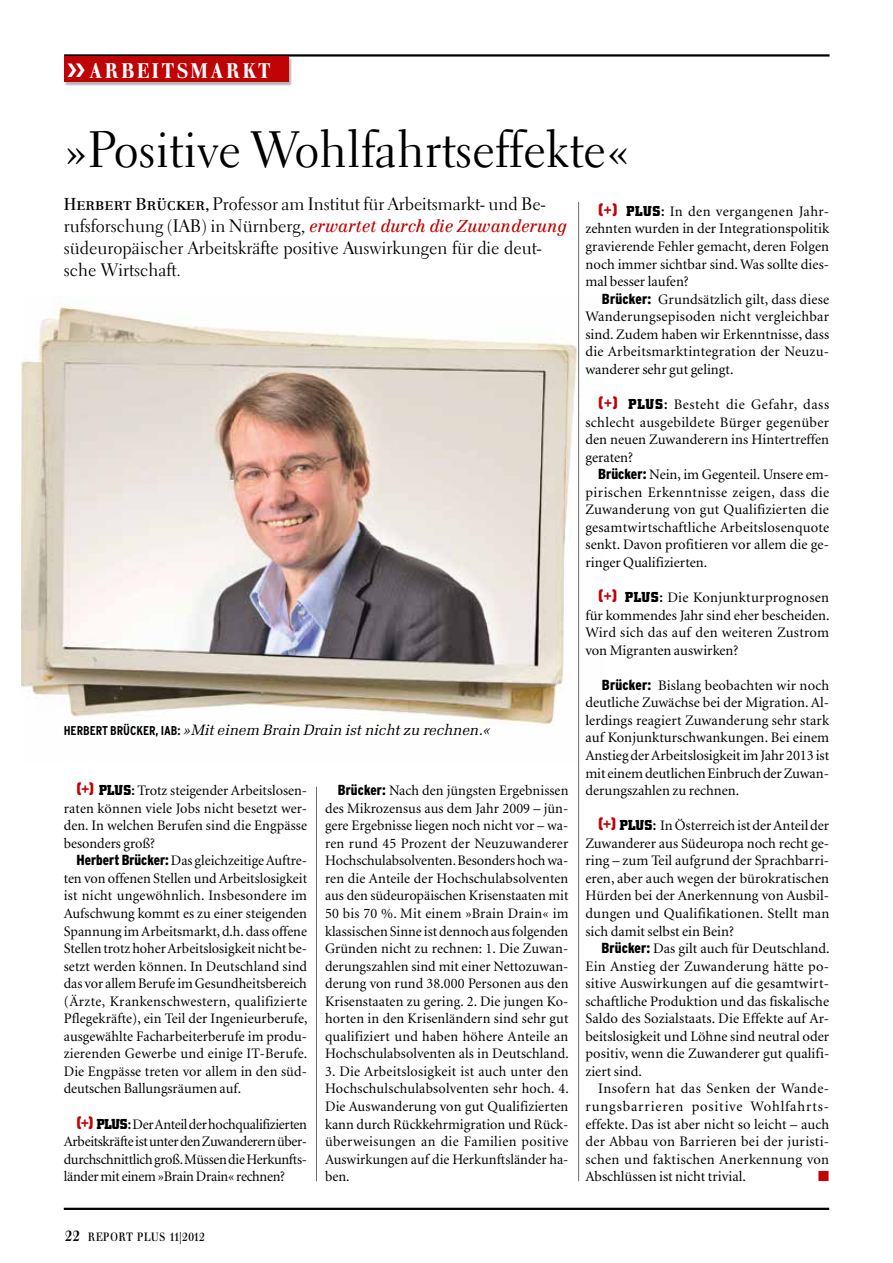
<style>
.page{position:relative;width:893px;height:1263px;background:#fff}
.page>*{position:absolute;margin:0;border:0;box-sizing:border-box;transform-origin:0 0}
.t1{font:51px "Electra LH";color:#000}
.t2{font:800 21px "Walbaum Condensed";letter-spacing:.15em;color:#fff}
.t3{font:18px/21.9px "Electra LH";color:#000}
.t4{font:italic 15px "Melior";color:#000}
.t5{font:14.55px/17.5px "Minion";color:#000;text-align:justify}
.t6{font:14.55px "Zapf Dingbats";color:#c00304}
.t7{font:12px "Walbaum Condensed Medium Deck";letter-spacing:.05em;color:#000}
.s1{font-family:"Centennial Roman SC";font-size:16.95px}
.s2{font-family:"Centennial Italic Os F";font-size:16.95px;color:#c00304}
.s3{font-family:"Eurostile";font-weight:700;font-size:14.25px;color:#c00304}
.s4{font-family:"City";font-weight:700;font-size:14.25px}
.s5{font-family:"Interstate";font-weight:900;font-stretch:condensed}
.s6{font-family:"Interstate";font-weight:700;font-style:normal;font-stretch:condensed;font-size:12.75px}
.s7{font-family:"Walbaum Condensed";font-weight:700;font-size:15px}
</style>
<div class="page">
<img style="left:21px;top:297px;width:559px;height:465px">
<hr style="left:316px;top:787px;width:1px;height:394px;background:#6e6e6e">
<hr style="left:578px;top:202px;width:1px;height:979px;background:#6e6e6e">
<hr style="left:64px;top:1208px;width:765px;height:2px;background:#000">
<hr style="left:64px;top:54px;width:765px;height:3px;background:#000">
<div style="left:64px;top:57px;width:228px;height:29px;background:#000;opacity:.3"></div>
<div style="left:64px;top:57px;width:224px;height:25px;background:#c00304"></div>
<h2 class="t2" style="left:90px;top:59px;width:183px">ARBEITSMARKT</h2>
<h1 class="t1" style="left:64px;top:118px;width:568px">»Positive Wohlfahrtseffekte«</h1>
<p class="t3" style="left:64px;top:193px;width:504px"><span class="s1">Herbert Brücker,</span> Professor am Institut für Arbeitsmarkt- und Be&shy;rufsforschung (IAB) in Nürnberg, <span class="s2">erwartet durch die Zuwanderung </span>südeuropäischer Arbeitskräfte positive Auswirkungen für die deut&shy;sche Wirtschaft.</p>
<p class="t5" style="left:585px;top:203px;width:245px;text-indent:13px"><span class="s3">(+)</span> <span class="s4">PLUS:</span> In den vergangenen Jahr&shy;zehnten wurden in der Integrationspolitik gravierende Fehler gemacht, deren Folgen noch immer sichtbar sind. Was sollte dies&shy;mal besser laufen?</p>
<p class="t5" style="left:585px;top:291px;width:245px;text-indent:17px"><span class="s5">Brücker:</span> Grundsätzlich gilt, dass diese Wanderungsepisoden nicht vergleichbar sind. Zudem haben wir Erkenntnisse, dass die Arbeitsmarktintegration der Neuzu&shy;wanderer sehr gut gelingt.</p>
<p class="t5" style="left:585px;top:396px;width:245px;text-indent:13px"><span class="s3">(+)</span> <span class="s4">PLUS:</span> Besteht die Gefahr, dass schlecht ausgebildete Bürger gegenüber den neuen Zuwanderern ins Hintertreffen geraten?</p>
<p class="t5" style="left:585px;top:466px;width:245px;text-indent:13px"><span class="s5">Brücker:</span> Nein, im Gegenteil. Unsere em&shy;pirischen Erkenntnisse zeigen, dass die Zuwanderung von gut Qualifizierten die gesamtwirtschaftliche Arbeitslosenquote senkt. Davon profitieren vor allem die ge&shy;ringer Qualifizierten.</p>
<p class="t5" style="left:585px;top:589px;width:246px;text-indent:13px"><span class="s3">(+)</span> <span class="s4">PLUS:</span> Die Konjunkturprognosen für kommendes Jahr sind eher bescheiden.<br>Wird sich das auf den weiteren Zustrom von Migranten auswirken?</p>
<p class="t5" style="left:585px;top:677px;width:245px;text-indent:17px"><span class="s5">Brücker:</span> Bislang beobachten wir noch deutliche Zuwächse bei der Migration. Al&shy;lerdings reagiert Zuwanderung sehr stark auf Konjunkturschwankungen. Bei einem Anstieg der Arbeitslosigkeit im Jahr 2013 ist mit einem deutlichen Einbruch der Zuwan&shy;derungszahlen zu rechnen.</p>
<p class="t5" style="left:585px;top:817px;width:245px;text-indent:13px"><span class="s3">(+)</span> <span class="s4">PLUS:</span> In Österreich ist der Anteil der Zuwanderer aus Südeuropa noch recht ge&shy;ring – zum Teil aufgrund der Sprachbarri&shy;eren, aber auch wegen der bürokratischen Hürden bei der Anerkennung von Ausbil&shy;dungen und Qualifikationen. Stellt man sich damit selbst ein Bein?</p>
<p class="t5" style="left:585px;top:940px;width:246px;text-indent:16px"><span class="s5">Brücker:</span> Das gilt auch für Deutschland.<br>Ein Anstieg der Zuwanderung hätte po&shy;sitive Auswirkungen auf die gesamtwirt&shy;schaftliche Produktion und das fiskalische Saldo des Sozialstaats. Die Effekte auf Ar&shy;beitslosigkeit und Löhne sind neutral oder positiv, wenn die Zuwanderer gut qualifi&shy;ziert sind.</p>
<p class="t5" style="left:585px;top:1080px;width:245px;text-indent:13px">Insofern hat das Senken der Wande&shy;rungsbarrieren positive Wohlfahrts&shy;effekte. Das ist aber nicht so leicht – auch der Abbau von Barrieren bei der juristi&shy;schen und faktischen Anerkennung von Abschlüssen ist nicht trivial.</p>
<p class="t4" style="left:64px;top:721px;width:429px"><span class="s6">HERBERT BRÜCKE R, IAB:</span> »Mit einem Brain Drain ist nicht zu rechnen.«</p>
<p class="t5" style="left:64px;top:782px;width:245px;text-indent:13px"><span class="s3">(+)</span> <span class="s4">PLUS:</span> Trotz steigender Arbeitslosen&shy;raten können viele Jobs nicht besetzt wer&shy;den. In welchen Berufen sind die Engpässe besonders groß?</p>
<p class="t5" style="left:64px;top:852px;width:245px;text-indent:13px"><span class="s5">Herbert Brücker:</span> Das gleichzeitige Auftre&shy;ten von offenen Stellen und Arbeitslosigkeit ist nicht ungewöhnlich. Insbesondere im Aufschwung kommt es zu einer steigenden Spannung im Arbeitsmarkt, d.h. dass offene Stellen trotz hoher Arbeitslosigkeit nicht be&shy;setzt werden können. In Deutschland sind das vor allem Berufe im Gesundheitsbereich (Ärzte, Krankenschwestern, qualifizierte Pflegekräfte), ein Teil der Ingenieurberufe, ausgewählte Facharbeiterberufe im produ&shy;zierenden Gewerbe und einige IT-Berufe.<br>Die Engpässe treten vor allem in den süd&shy;deutschen Ballungsräumen auf.</p>
<p class="t5" style="left:64px;top:1116px;width:245px;text-indent:13px"><span class="s3">(+)</span> <span class="s4">PLUS:</span> Der Anteil der hochqualifizierten Arbeitskräfte ist unter den Zuwanderern über&shy;durchschnittlich groß. Müssen die Herkunfts&shy;länder mit einem »Brain Drain« rechnen?</p>
<p class="t5" style="left:325px;top:782px;width:245px;text-indent:13px"><span class="s5">Brücker:</span> Nach den jüngsten Ergebnissen des Mikrozensus aus dem Jahr 2009 – jün&shy;gere Ergebnisse liegen noch nicht vor – wa&shy;ren rund 45 Prozent der Neuzuwanderer Hochschulabsolventen. Besonders hoch wa&shy;ren die Anteile der Hochschulabsolventen aus den südeuropäischen Krisenstaaten mit 50 bis 70 %. Mit einem »Brain Drain« im klassischen Sinne ist dennoch aus folgenden Gründen nicht zu rechnen: 1. Die Zuwan&shy;derungszahlen sind mit einer Nettozuwan&shy;derung von rund 38.000 Personen aus den Krisenstaaten zu gering. 2. Die jungen Ko&shy;horten in den Krisenländern sind sehr gut qualifiziert und haben höhere Anteile an Hochschulabsolventen als in Deutschland.</p>
<p class="t5" style="left:325px;top:1063px;width:245px">3. Die Arbeitslosigkeit ist auch unter den Hochschulschulabsolventen sehr hoch. 4.<br>Die Auswanderung von gut Qualifizierten kann durch Rückkehrmigration und Rück&shy;überweisungen an die Familien positive Auswirkungen auf die Herkunftsländer ha&shy;ben.</p>
<p class="t6" style="left:818px;top:1169px;width:13px">■</p>
<p class="t7" style="left:65px;top:1230px;width:141px"><span class="s7">22</span> REPORT PLUS 11|2012</p>
</div>
